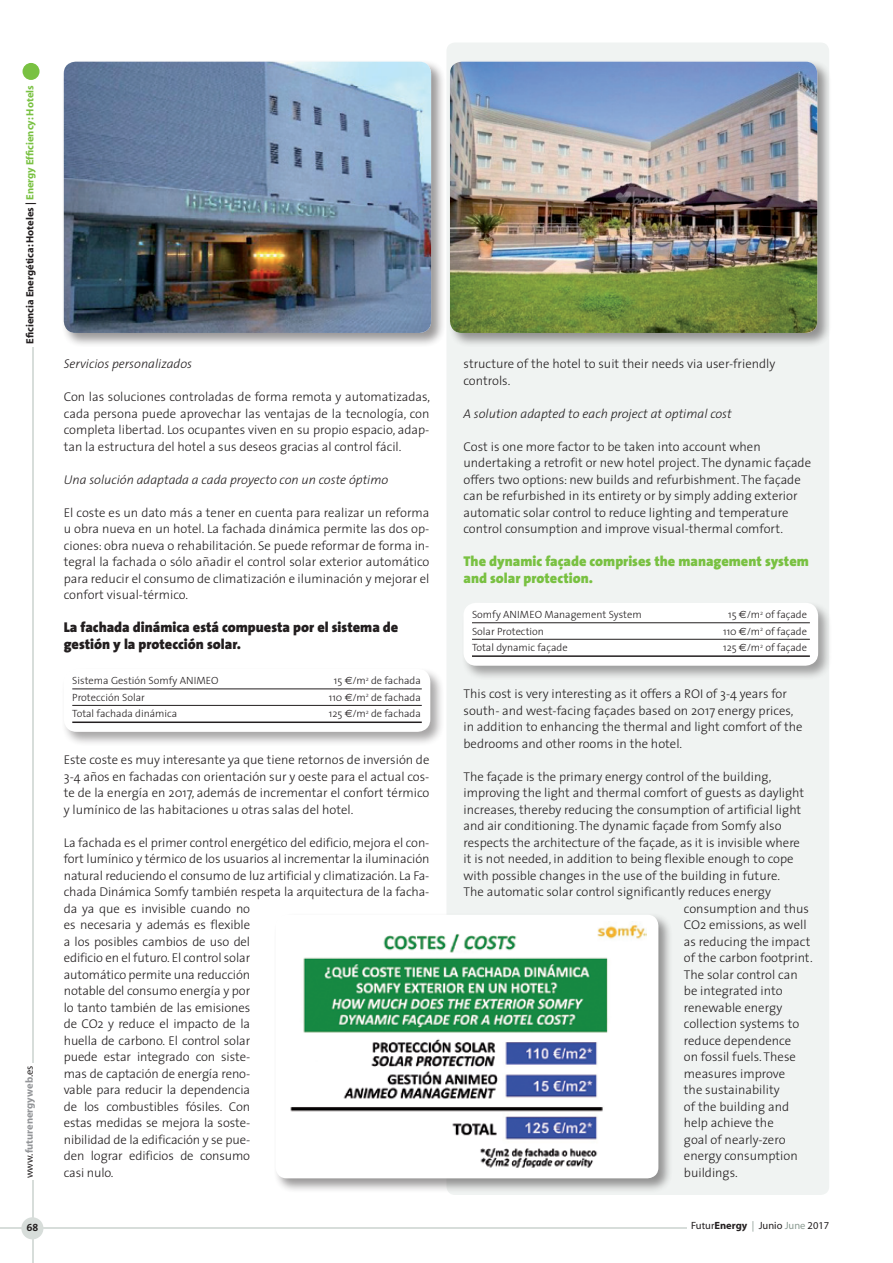
<style>
.page{position:relative;width:893px;height:1263px;background:#fff}
.page>*{position:absolute;margin:0;border:0;box-sizing:border-box;transform-origin:0 0}
.Ladilli_texto_españo{font:900 14.25px/16.5px "The Sans";color:#231f20}
.Ladillo_Texto{font:900 14.25px/16.5px "The Sans";color:#79c142}
.Texto{font:300 12.75px/16.5px "The Sans";letter-spacing:-.01em;color:#231f20;text-align:justify}
.Texto_ingles{font:300 12.75px/16.5px "The Sans";color:#231f20}
.Texto-2{font:italic 300 12.75px "The Sans";color:#231f20}
.Texto_ingles-2{font:italic 300 12.75px "The Sans";color:#231f20}
.t1{font:300 10.5px "The Sans";color:#231f20}
.t2{font:700 10.5px "Myriad";color:#231f20}
.t3{font:10.5px "Myriad";color:#231f20}
.t4{font:700 10.5px "Myriad";color:#939598}
.t5{font:10.5px "The Sans Bold Caps";color:#231f20}
.s1{color:#79c142}
.s2{font-weight:400;color:#231f20}
.s3{font-family:"Euro Sans";font-weight:400}
.s4{font-weight:700}
.s5{color:#8b9b92}
</style>
<div class="page">
<div style="left:23px;top:63px;width:17px;height:17px;background:#79c142;border-radius:50%"></div>
<hr style="left:32px;top:347px;width:1px;height:715px;background:#d7ddda">
<hr style="left:0;top:1228px;width:687px;height:1px;background:#d7ddda">
<hr style="left:32px;top:1180px;width:1px;height:83px;background:#d7ddda">
<div style="left:21px;top:1217px;width:22px;height:22px;background:#d7ddda;border-radius:50%"></div>
<div style="left:446px;top:43px;width:383px;height:1152px;background:#f0f3f2;border-radius:9px"></div>
<div style="left:61px;top:666px;width:384px;height:80px;background:#231f20;opacity:.4"></div>
<div style="left:64px;top:669px;width:366px;height:63px;background:#fff;border-radius:13px"></div>
<hr style="left:72px;top:688px;width:350px;height:1px;background:#231f20">
<hr style="left:72px;top:705px;width:350px;height:1px;background:#231f20">
<hr style="left:72px;top:721px;width:350px;height:2px;background:#231f20">
<div style="left:461px;top:600px;width:372px;height:80px;background:#231f20;opacity:.4"></div>
<div style="left:463px;top:603px;width:355px;height:63px;background:#fff;border-radius:13px"></div>
<hr style="left:472px;top:622px;width:338px;height:1px;background:#231f20">
<hr style="left:472px;top:639px;width:338px;height:1px;background:#231f20">
<hr style="left:472px;top:655px;width:338px;height:2px;background:#231f20">
<div style="left:273px;top:912px;width:400px;height:281px;background:#231f20;opacity:.46"></div>
<div style="left:276px;top:915px;width:382px;height:263px;background:#fff;border-radius:11px"></div>
<img style="left:290px;top:921px;width:357px;height:247px">
<div style="left:61px;top:59px;width:384px;height:288px;background:#231f20;opacity:.46"></div>
<img style="left:64px;top:62px;width:367px;height:271px">
<div style="left:448px;top:59px;width:384px;height:288px;background:#231f20;opacity:.46"></div>
<img style="left:450px;top:62px;width:367px;height:271px">
<p class="t2" style="left:24px;top:344px;width:260px;rotate:-90deg">Eficiencia Energética: Hoteles | <span class="s1">Energy Efficiency: Hotels</span></p>
<p class="t4" style="left:24px;top:1178px;width:114px;rotate:-90deg"><span class="s2">www.</span>futurenergyweb<span class="s2">.es</span></p>
<p class="t5" style="left:27px;top:1219px;width:13px">68</p>
<p class="Texto-2" style="left:64px;top:353px;width:130px">Servicios personalizados</p>
<p class="Texto" style="left:64px;top:388px;width:368px">Con las soluciones controladas de forma remota y automatizadas, cada persona puede aprovechar las ventajas de la tecnología, con completa libertad. Los ocupantes viven en su propio espacio, adap&shy;tan la estructura del hotel a sus deseos gracias al control fácil.</p>
<p class="Texto-2" style="left:64px;top:469px;width:326px">Una solución adaptada a cada proyecto con un coste óptimo</p>
<p class="Texto" style="left:64px;top:504px;width:367px">El coste es un dato más a tener en cuenta para realizar un reforma u obra nueva en un hotel. La fachada dinámica permite las dos op&shy;ciones: obra nueva o rehabilitación. Se puede reformar de forma in&shy;tegral la fachada o sólo añadir el control solar exterior automático para reducir el consumo de climatización e iluminación y mejorar el confort visual-térmico.</p>
<p class="Ladilli_texto_españo" style="left:64px;top:619px;width:336px">La fachada dinámica está compuesta por el sistema de gestión y la protección solar.</p>
<p class="t1" style="left:72px;top:672px;width:148px">Sistema Gestión Somfy ANIMEO</p>
<p class="t1" style="left:334px;top:672px;width:88px">15 <span class="s3">€</span>/m<sup>2</sup> de fachada</p>
<p class="t1" style="left:72px;top:688px;width:74px">Protección Solar</p>
<p class="t1" style="left:329px;top:688px;width:93px">110 <span class="s3">€</span>/m<sup>2</sup> de fachada</p>
<p class="t1" style="left:72px;top:705px;width:107px">Total fachada dinámica</p>
<p class="t1" style="left:329px;top:705px;width:93px">125 <span class="s3">€</span>/m<sup>2</sup> de fachada</p>
<p class="Texto" style="left:64px;top:751px;width:367px">Este coste es muy interesante ya que tiene retornos de inversión de 3-4 años en fachadas con orientación sur y oeste para el actual cos&shy;te de la energía en 2017, además de incrementar el confort térmico y lumínico de las habitaciones u otras salas del hotel.</p>
<p class="Texto" style="left:64px;top:834px;width:367px;text-align:left">La fachada es el primer control energético del edificio, mejora el con&shy;fort lumínico y térmico de los usuarios al incrementar la iluminación natural reduciendo el consumo de luz artificial y climatización. La Fa&shy;chada Dinámica Somfy también respeta la arquitectura de la facha&shy;da ya que es invisible cuando no<br>es necesaria y además es flexible<br>a los posibles cambios de uso del<br>edificio en el futuro. El control solar<br>automático permite una reducción<br>notable del consumo energía y por<br>lo tanto también de las emisiones<br>de CO2 y reduce el impacto de la<br>huella de carbono. El control solar<br>puede estar integrado con siste-<br>mas de captación de energía reno-<br>vable para reducir la dependencia<br>de los combustibles fósiles. Con<br>estas medidas se mejora la soste-<br>nibilidad de la edificación y se pue-<br>den lograr edificios de consumo<br>casi nulo.</p>
<p class="Texto_ingles" style="left:463px;top:355px;width:313px">structure of the hotel to suit their needs via user-friendly controls.</p>
<p class="Texto_ingles-2" style="left:463px;top:403px;width:270px">A solution adapted to each project at optimal cost</p>
<p class="Texto_ingles" style="left:463px;top:438px;width:349px">Cost is one more factor to be taken into account when undertaking a retrofit or new hotel project. The dynamic façade offers two options: new builds and refurbishment. The façade can be refurbished in its entirety or by simply adding exterior automatic solar control to reduce lighting and temperature control consumption and improve visual-thermal comfort.</p>
<p class="Ladillo_Texto" style="left:463px;top:553px;width:347px">The dynamic façade comprises the management system and solar protection.</p>
<p class="t1" style="left:472px;top:606px;width:171px">Somfy ANIMEO Management System</p>
<p class="t1" style="left:728px;top:606px;width:80px">15 <span class="s3">€</span>/m<sup>2</sup> of façade</p>
<p class="t1" style="left:472px;top:622px;width:73px">Solar Protection</p>
<p class="t1" style="left:723px;top:622px;width:85px">110 <span class="s3">€</span>/m<sup>2</sup> of façade</p>
<p class="t1" style="left:472px;top:639px;width:97px">Total dynamic façade</p>
<p class="t1" style="left:723px;top:639px;width:85px">125 <span class="s3">€</span>/m<sup>2</sup> of façade</p>
<p class="Texto_ingles" style="left:463px;top:685px;width:341px">This cost is very interesting as it offers a ROI of 3-4 years for south- and west-facing façades based on 2017 energy prices, in addition to enhancing the thermal and light comfort of the bedrooms and other rooms in the hotel.</p>
<p class="Texto_ingles" style="left:463px;top:768px;width:310px">The façade is the primary energy control of the building,</p>
<p class="Texto_ingles" style="left:463px;top:784px;width:342px">improving the light and thermal comfort of guests as daylight</p>
<p class="Texto_ingles" style="left:463px;top:801px;width:339px">increases, thereby reducing the consumption of artificial light</p>
<p class="Texto_ingles" style="left:463px;top:817px;width:320px">and air conditioning. The dynamic façade from Somfy also</p>
<p class="Texto_ingles" style="left:463px;top:834px;width:338px">respects the architecture of the façade, as it is invisible where</p>
<p class="Texto_ingles" style="left:463px;top:850px;width:332px">it is not needed, in addition to being flexible enough to cope</p>
<p class="Texto_ingles" style="left:463px;top:867px;width:318px">with possible changes in the use of the building in future.</p>
<p class="Texto_ingles" style="left:463px;top:883px;width:309px">The automatic solar control significantly reduces energy</p>
<p class="Texto_ingles" style="left:684px;top:900px;width:127px">consumption and thus</p>
<p class="Texto_ingles" style="left:684px;top:916px;width:124px">CO2 emissions, as well</p>
<p class="Texto_ingles" style="left:684px;top:933px;width:128px">as reducing the impact</p>
<p class="Texto_ingles" style="left:684px;top:949px;width:130px">of the carbon footprint.</p>
<p class="Texto_ingles" style="left:684px;top:966px;width:115px">The solar control can</p>
<p class="Texto_ingles" style="left:684px;top:982px;width:100px">be integrated into</p>
<p class="Texto_ingles" style="left:684px;top:999px;width:100px">renewable energy</p>
<p class="Texto_ingles" style="left:684px;top:1015px;width:117px">collection systems to</p>
<p class="Texto_ingles" style="left:684px;top:1032px;width:109px">reduce dependence</p>
<p class="Texto_ingles" style="left:684px;top:1048px;width:114px">on fossil fuels. These</p>
<p class="Texto_ingles" style="left:684px;top:1065px;width:103px">measures improve</p>
<p class="Texto_ingles" style="left:684px;top:1081px;width:97px">the sustainability</p>
<p class="Texto_ingles" style="left:684px;top:1098px;width:107px">of the building and</p>
<p class="Texto_ingles" style="left:684px;top:1114px;width:91px">help achieve the</p>
<p class="Texto_ingles" style="left:684px;top:1131px;width:103px">goal of nearly-zero</p>
<p class="Texto_ingles" style="left:684px;top:1147px;width:115px">energy consumption</p>
<p class="Texto_ingles" style="left:684px;top:1164px;width:55px">buildings.</p>
<p class="t3" style="left:691px;top:1220px;width:139px">Futur<span class="s4">Energy</span> <span class="s5">|</span> Junio <span class="s5">June</span> 2017</p>
</div>
